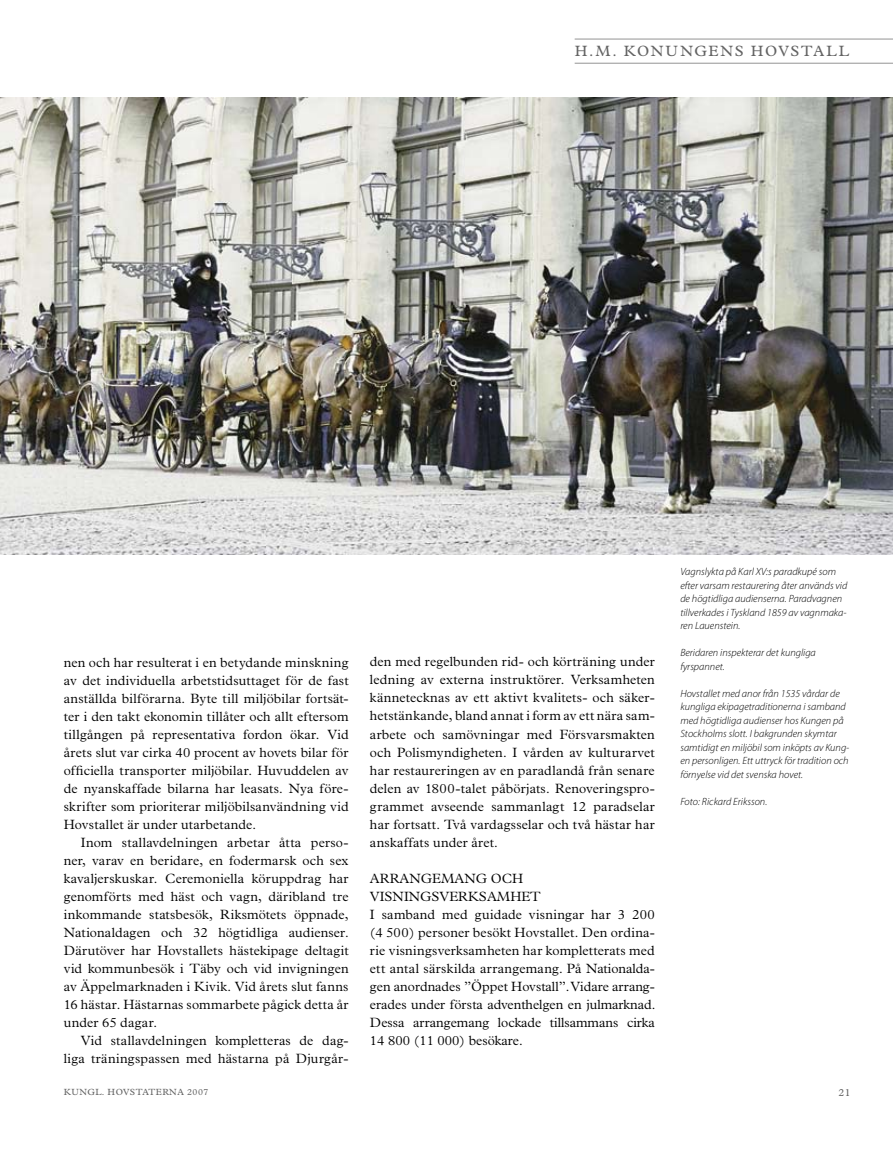
<style>
.page{position:relative;width:893px;height:1149px;background:#fff}
.page>*{position:absolute;margin:0;border:0;box-sizing:border-box;transform-origin:0 0}
.t1{font:15px "Plantin";letter-spacing:.11em;color:#636363}
.t2{font:300 13.5px/18px "Plantin";letter-spacing:.01em;color:#000;text-align:justify}
.t3{font:italic 300 10.5px/13.5px "Myriad Pro";color:#000}
.t4{font:10.5px "Plantin";color:#636363}
.t5{font:9px "Plantin";letter-spacing:.05em;color:#636363}
</style>
<div class="page">
<hr style="left:575px;top:39px;width:318px;height:1px;background:#939393">
<hr style="left:575px;top:63px;width:318px;height:1px;background:#939393">
<img style="left:0;top:98px;width:893px;height:456px">
<p class="t1" style="left:575px;top:43px;width:276px">H.M. KONUNGENS HOVSTALL</p>
<p class="t2" style="left:64px;top:653px;width:286px">nen och har resulterat i en betydande minskning av det individuella arbetstidsuttaget för de fast anställda bilförarna. Byte till miljöbilar fortsät&shy;ter i den takt ekonomin tillåter och allt eftersom tillgången på representativa fordon ökar. Vid årets slut var cirka 40 procent av hovets bilar för officiella transporter miljöbilar. Huvuddelen av de nyanskaffade bilarna har leasats. Nya före&shy;skrifter som prioriterar miljöbilsanvändning vid Hovstallet är under utarbetande.</p>
<p class="t2" style="left:64px;top:832px;width:286px;text-indent:17px">Inom stallavdelningen arbetar åtta perso&shy;ner, varav en beridare, en fodermarsk och sex kavaljerskuskar. Ceremoniella köruppdrag har genomförts med häst och vagn, däribland tre inkommande statsbesök, Riksmötets öppnade, Nationaldagen och 32 högtidliga audienser.<br>Därutöver har Hovstallets hästekipage deltagit vid kommunbesök i Täby och vid invigningen av Äppelmarknaden i Kivik. Vid årets slut fanns 16 hästar. Hästarnas sommarbete pågick detta år under 65 dagar.</p>
<p class="t2" style="left:64px;top:1030px;width:286px;text-align:right">Vid stallavdelningen kompletteras de dag&shy;liga träningspassen med hästarna på Djurgår-</p>
<p class="t2" style="left:370px;top:652px;width:286px">den med regelbunden rid- och körträning under ledning av externa instruktörer. Verksamheten kännetecknas av ett aktivt kvalitets- och säker&shy;hetstänkande, bland annat i form av ett nära sam&shy;arbete och samövningar med Försvarsmakten och Polismyndigheten. I vården av kulturarvet har restaureringen av en paradlandå från senare delen av 1800-talet påbörjats. Renoveringspro&shy;grammet avseende sammanlagt 12 paradselar har fortsatt. Två vardagsselar och två hästar har anskaffats under året.</p>
<p class="t2" style="left:370px;top:868px;width:287px;text-align:left">ARRANGEMANG OCH VISNINGSVERKSAMHET<br>I samband med guidade visningar har 3 200 (4 500) personer besökt Hovstallet. Den ordina&shy;rie visningsverksamheten har kompletterats med ett antal särskilda arrangemang. På Nationalda&shy;gen anordnades ”Öppet Hovstall”. Vidare arrang&shy;erades under första adventhelgen en julmarknad.<br>Dessa arrangemang lockade tillsammans cirka 14 800 (11 000) besökare.</p>
<p class="t3" style="left:680px;top:564px;width:169px">Vagnslykta på Karl XV:s paradkupé som efter varsam restaurering åter används vid de högtidliga audienserna. Paradvagnen tillverkades i Tyskland 1859 av vagnmaka&shy;ren Lauenstein.</p>
<p class="t3" style="left:680px;top:645px;width:137px">Beridaren inspekterar det kungliga fyrspannet.</p>
<p class="t3" style="left:680px;top:686px;width:171px">Hovstallet med anor från 1535 vårdar de kungliga ekipagetraditionerna i samband med högtidliga audienser hos Kungen på Stockholms slott. I bakgrunden skymtar samtidigt en miljöbil som inköpts av Kung&shy;en personligen. Ett uttryck för tradition och förnyelse vid det svenska hovet.</p>
<p class="t3" style="left:680px;top:794px;width:88px">Foto: Rickard Eriksson.</p>
<p class="t5" style="left:64px;top:1086px;width:146px">KUNGL. HOVSTATERNA 2007</p>
<p class="t4" style="left:838px;top:1085px;width:14px">21</p>
</div>
